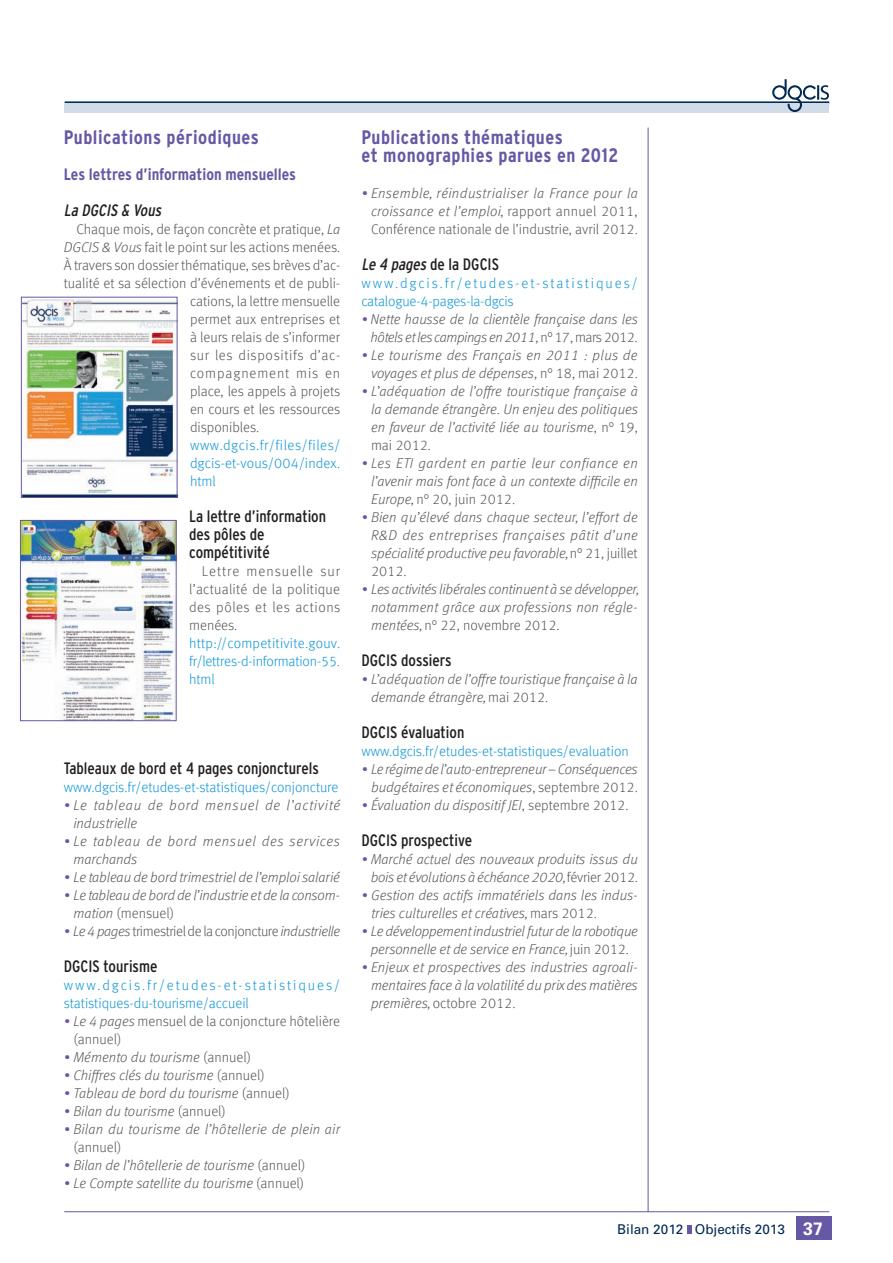
<style>
.page{position:relative;width:893px;height:1263px;background:#fff}
.page>*{position:absolute;margin:0;border:0;box-sizing:border-box;transform-origin:0 0}
.t1{font:700 condensed 19.5px/18px "Interstate";letter-spacing:.025em;color:#6758a5}
.t2{font:condensed 16.5px/18px "Interstate";color:#231f20}
.t3{font:700 condensed 16.5px "Interstate";color:#6758a5}
.t4{font:italic condensed 16.5px "Interstate";color:#231f20}
.t5{font:italic 300 14.25px/18px "Meta Offc";letter-spacing:-.005em;color:#57585a;text-align:justify}
.t6{font:300 14.25px/18px "Meta Offc";color:#57585a;text-align:justify}
.t7{font:300 14.25px/18px "Meta Offc";color:#1296d5;text-align:justify}
.t8{font:italic 300 14.25px/18px "Meta Offc";letter-spacing:.015em;color:#57585a}
.t9{font:300 14.25px/18px "Meta Offc";letter-spacing:.13em;color:#1296d5}
.t10{font:italic 300 14.25px/18px "Meta Offc";letter-spacing:.05em;color:#57585a}
.t11{font:300 14.25px "Meta Offc";letter-spacing:-.025em;color:#57585a}
.t12{font:italic 300 14.25px/18px "Meta Offc";letter-spacing:.045em;color:#57585a}
.t13{font:300 14.25px "Meta Offc";letter-spacing:.04em;color:#57585a}
.t14{font:300 14.25px "Meta Offc";letter-spacing:.06em;color:#57585a}
.t15{font:13.5px "Univers";color:#002953}
.s1{font-style:italic}
.s2{color:#6758a5}
.s3{font-style:normal}
.s4{font-style:italic;color:#6758a5}
.s5{font-weight:700;font-size:18px;color:#fff}
</style>
<div class="page">
<svg style="left:687px;top:1225px;width:4px;height:9px"></svg>
<div style="left:796px;top:1216px;width:35px;height:24px;background:#6758a5"></div>
<hr style="left:64px;top:1211px;width:765px;height:1px;background:#6758a5">
<hr style="left:648px;top:128px;width:1px;height:1084px;background:#6758a5">
<hr style="left:65px;top:101px;width:764px;height:3px;background:#002953">
<div style="left:65px;top:103px;width:764px;height:10px;background:#d2dce8"></div>
<svg style="left:772px;top:79px;width:57px;height:33px"></svg>
<img style="left:23px;top:299px;width:152px;height:197px">
<div style="left:21px;top:297px;width:156px;height:201px;border:1px solid #6758a5"></div>
<img style="left:22px;top:522px;width:152px;height:197px">
<div style="left:20px;top:520px;width:156px;height:201px;border:1px solid #6758a5"></div>
<h1 class="t1" style="left:64px;top:128px;width:197px">Publications périodiques</h1>
<p class="t3" style="left:64px;top:165px;width:234px">Les lettres d’information mensuelles</p>
<p class="t4" style="left:64px;top:201px;width:102px">La DGCIS &amp; Vous</p>
<p class="t6" style="left:77px;top:220px;width:265px">Chaque mois, de façon concrète et pratique, <span class="s1">La</span></p>
<p class="t6" style="left:64px;top:238px;width:278px"><span class="s1">DGCIS &amp; Vous</span> fait le point sur les actions menées.</p>
<p class="t6" style="left:64px;top:256px;width:278px">À travers son dossier thématique, ses brèves d’ac-</p>
<p class="t6" style="left:64px;top:274px;width:278px">tualité et sa sélection d’événements et de publi-</p>
<p class="t6" style="left:190px;top:292px;width:152px">cations, la lettre mensuelle</p>
<p class="t6" style="left:190px;top:310px;width:152px">permet aux entreprises et</p>
<p class="t6" style="left:190px;top:328px;width:152px">à leurs relais de s’informer</p>
<p class="t13" style="left:190px;top:347px;width:152px">sur les dispositifs d’ac-</p>
<p class="t14" style="left:190px;top:365px;width:152px">compagnement mis en</p>
<p class="t6" style="left:190px;top:382px;width:152px">place, les appels à projets</p>
<p class="t6" style="left:190px;top:400px;width:152px">en cours et les ressources</p>
<p class="t6" style="left:190px;top:418px;width:71px">disponibles.</p>
<p class="t7" style="left:190px;top:436px;width:152px">www.dgcis.fr/files/files/ dgcis-et-vous/004/index. html</p>
<p class="t2" style="left:189px;top:507px;width:139px">La lettre d’information des pôles de compétitivité</p>
<p class="t6" style="left:189px;top:562px;width:153px;text-indent:13px">Lettre mensuelle sur l’actualité de la politique des pôles et les actions menées.</p>
<p class="t7" style="left:189px;top:634px;width:153px">http://competitivite.gouv. fr/lettres-d-information-55. html</p>
<p class="t2" style="left:64px;top:759px;width:257px">Tableaux de bord et 4 pages conjoncturels</p>
<p class="t7" style="left:64px;top:778px;width:276px">www.dgcis.fr/etudes-et-statistiques/conjoncture</p>
<p class="t10" style="left:73px;top:796px;width:268px;text-indent:-10px"><span class="s2">•</span> Le tableau de bord mensuel de l’activité industrielle</p>
<p class="t12" style="left:73px;top:832px;width:268px;text-indent:-10px"><span class="s2">•</span> Le tableau de bord mensuel des services marchands</p>
<p class="t5" style="left:64px;top:868px;width:278px"><span class="s2">•</span> Le tableau de bord trimestriel de l’emploi salarié</p>
<p class="t5" style="left:73px;top:886px;width:268px;text-indent:-10px"><span class="s2">•</span> Le tableau de bord de l’industrie et de la consom&shy;mation <span class="s3">(mensuel)</span></p>
<p class="t11" style="left:64px;top:923px;width:278px"><span class="s4">•</span> <span class="s1">Le 4 pages</span> trimestriel de la conjoncture <span class="s1">industrielle</span></p>
<p class="t2" style="left:64px;top:957px;width:95px">DGCIS tourisme</p>
<p class="t7" style="left:64px;top:976px;width:278px">www.dgcis.fr/etudes-et-statistiques/ statistiques-du-tourisme/accueil</p>
<p class="t6" style="left:73px;top:1012px;width:268px;text-indent:-10px"><span class="s4">•</span> <span class="s1">Le 4 pages</span> mensuel de la conjoncture hôtelière (annuel)</p>
<p class="t5" style="left:64px;top:1048px;width:189px"><span class="s2">•</span> Mémento du tourisme <span class="s3">(annuel)</span></p>
<p class="t5" style="left:64px;top:1066px;width:202px"><span class="s2">•</span> Chiffres clés du tourisme <span class="s3">(annuel)</span></p>
<p class="t5" style="left:64px;top:1084px;width:227px"><span class="s2">•</span> Tableau de bord du tourisme <span class="s3">(annuel)</span></p>
<p class="t5" style="left:64px;top:1102px;width:164px"><span class="s2">•</span> Bilan du tourisme <span class="s3">(annuel)</span></p>
<p class="t8" style="left:73px;top:1120px;width:269px;text-indent:-10px"><span class="s2">•</span> Bilan du tourisme de l’hôtellerie de plein air <span class="s3">(annuel)</span></p>
<p class="t5" style="left:64px;top:1156px;width:243px"><span class="s2">•</span> Bilan de l’hôtellerie de tourisme <span class="s3">(annuel)</span></p>
<p class="t5" style="left:64px;top:1174px;width:242px"><span class="s2">•</span> Le Compte satellite du tourisme <span class="s3">(annuel)</span></p>
<h1 class="t1" style="left:361px;top:128px;width:259px">Publications thématiques<br>et monographies parues en 2012</h1>
<p class="t6" style="left:371px;top:184px;width:268px;text-indent:-10px"><span class="s4">•</span> <span class="s1">Ensemble, réindustrialiser la France pour la croissance et l’emploi,</span> rapport annuel 2011, Conférence nationale de l’industrie, avril 2012.</p>
<p class="t2" style="left:361px;top:255px;width:139px"><span class="s1">Le 4 pages</span> de la DGCIS</p>
<p class="t9" style="left:361px;top:274px;width:278px">www.dgcis.fr/etudes-et-statistiques/ catalogue-4-pages-la-dgcis</p>
<p class="t5" style="left:361px;top:310px;width:278px;text-align:right"><span class="s2">•</span> Nette hausse de la clientèle française dans les hôtels et les campings en 2011<span class="s3">, n° 17, mars 2012.</span></p>
<p class="t8" style="left:361px;top:346px;width:278px;text-align:right"><span class="s2">•</span> Le tourisme des Français en 2011 : plus de voyages et plus de dépenses<span class="s3">, n° 18, mai 2012.</span></p>
<p class="t5" style="left:371px;top:382px;width:268px;text-indent:-10px"><span class="s2">•</span> L’adéquation de l’offre touristique française à la demande étrangère. Un enjeu des politiques en faveur de l’activité liée au tourisme<span class="s3">, n° 19, mai 2012.</span></p>
<p class="t5" style="left:371px;top:454px;width:268px;text-indent:-10px"><span class="s2">•</span> Les ETI gardent en partie leur confiance en l’avenir mais font face à un contexte difficile en Europe, <span class="s3">n° 20, juin 2012.</span></p>
<p class="t5" style="left:371px;top:508px;width:268px;text-indent:-10px"><span class="s2">•</span> Bien qu’élevé dans chaque secteur, l’effort de R&amp;D des entreprises françaises pâtit d’une spécialité productive peu favorable, <span class="s3">n° 21, juillet 2012.</span></p>
<p class="t5" style="left:371px;top:580px;width:268px;text-indent:-10px"><span class="s2">•</span> Les activités libérales continuent à se développer, notamment grâce aux professions non régle&shy;mentées, <span class="s3">n° 22, novembre 2012.</span></p>
<p class="t2" style="left:361px;top:651px;width:92px">DGCIS dossiers</p>
<p class="t5" style="left:371px;top:670px;width:268px;text-indent:-10px"><span class="s2">•</span> L’adéquation de l’offre touristique française à la demande étrangère, <span class="s3">mai 2012.</span></p>
<p class="t2" style="left:361px;top:723px;width:104px">DGCIS évaluation</p>
<p class="t7" style="left:361px;top:742px;width:269px">www.dgcis.fr/etudes-et-statistiques/evaluation</p>
<p class="t5" style="left:361px;top:760px;width:278px;text-align:right"><span class="s2">•</span> Le régime de l’auto-entrepreneur – Conséquences budgétaires et économiques<span class="s3">, septembre 2012.</span></p>
<p class="t5" style="left:361px;top:796px;width:269px"><span class="s2">•</span> Évaluation du dispositif JEI<span class="s3">, septembre 2012.</span></p>
<p class="t2" style="left:361px;top:831px;width:112px">DGCIS prospective</p>
<p class="t5" style="left:361px;top:850px;width:278px;text-align:right"><span class="s2">•</span> Marché actuel des nouveaux produits issus du bois et évolutions à échéance 2020, <span class="s3">février 2012.</span></p>
<p class="t5" style="left:371px;top:886px;width:268px;text-indent:-10px"><span class="s2">•</span> Gestion des actifs immatériels dans les indus&shy;tries culturelles et créatives, <span class="s3">mars 2012.</span></p>
<p class="t5" style="left:361px;top:922px;width:278px;text-align:center"><span class="s2">•</span> Le développement industriel futur de la robotique personnelle et de service en France, <span class="s3">juin 2012.</span></p>
<p class="t5" style="left:371px;top:958px;width:268px;text-indent:-10px"><span class="s2">•</span> Enjeux et prospectives des industries agroali&shy;mentaires face à la volatilité du prix des matières premières, <span class="s3">octobre 2012.</span></p>
<p class="t15" style="left:617px;top:1220px;width:207px">Bilan 2012 Objectifs 2013 <span class="s5">37</span></p>
</div>
